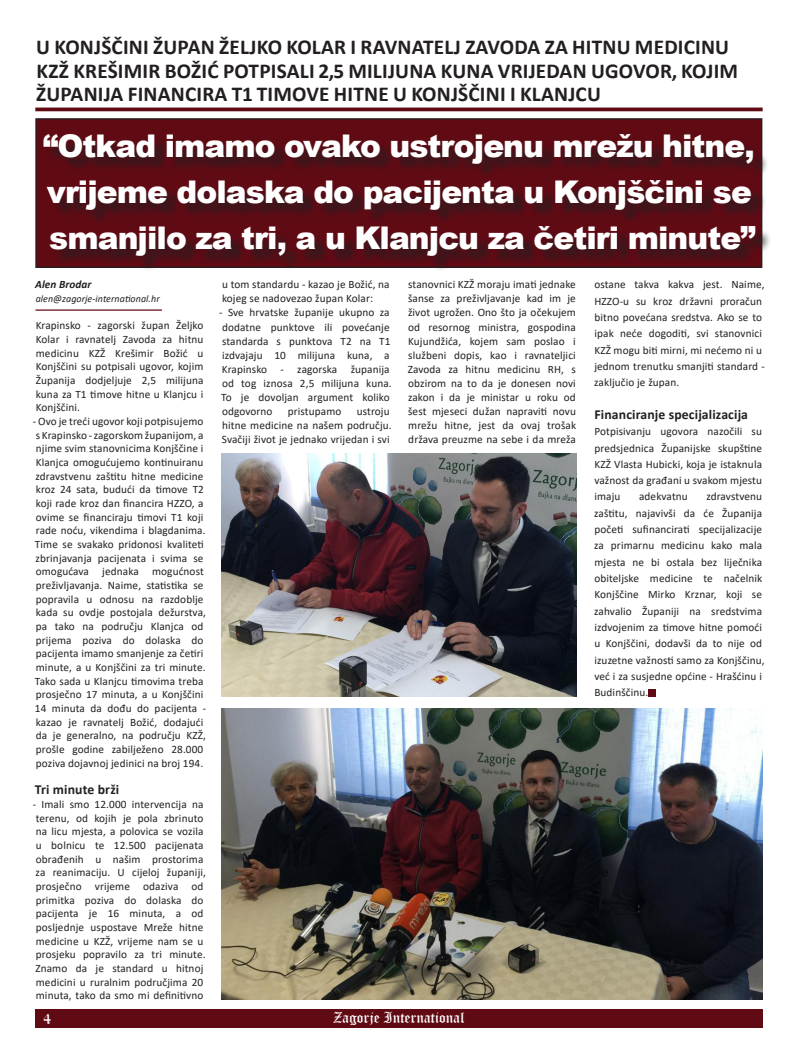
<style>
.page{position:relative;width:798px;height:1063px;background:#fff}
.page>*{position:absolute;margin:0;border:0;box-sizing:border-box;transform-origin:0 0}
.t1{font:900 31.25px/46.2px "Arial";letter-spacing:-.03em;color:#fff}
.t2{font:700 21.25px/23.8px "Calibri";letter-spacing:.01em;color:#231f20}
.t3{font:15px "Old English Text";color:#fff}
.t4{font:700 13.75px "Calibri";letter-spacing:.01em;color:#231f20}
.t5{font:11.25px/13.6px "Calibri";letter-spacing:.01em;color:#231f20}
.t6{font:italic 700 11.25px "Calibri";letter-spacing:.005em;color:#231f20}
.t7{font:italic 10px "Calibri";letter-spacing:.005em;color:#231f20}
</style>
<div class="page">
<div style="left:35px;top:1009px;width:727px;height:19px;background:#600a14"></div>
<div style="left:36px;top:119px;width:725px;height:148px;background:#600a14"></div>
<div style="left:46px;top:136px;width:725px;height:136px;background:#231f20;opacity:.75"></div>
<hr style="left:35px;top:309px;width:127px;height:2px;background:#600a14">
<hr style="left:35px;top:108px;width:727px;height:3px;background:#600a14">
<div style="left:648px;top:689px;width:7px;height:7px;background:#600a14"></div>
<img style="left:221px;top:454px;width:355px;height:242px">
<img style="left:221px;top:709px;width:540px;height:290px">
<p class="t2" style="left:36px;top:35px;width:703px">U KONJŠČINI ŽUPAN ŽELJKO KOLAR I RAVNATELJ ZAVODA ZA HITNU MEDICINU<br>KZŽ KREŠIMIR BOŽIĆ POTPISALI 2,5 MILIJUNA KUNA VRIJEDAN UGOVOR, KOJIM<br>ŽUPANIJA FINANCIRA T1 TIMOVE HITNE U KONJŠČINI I KLANJCU</p>
<p class="t1" style="left:43px;top:122px;width:714px">“Otkad imamo ovako ustrojenu mrežu hitne, vrijeme dolaska do pacijenta u Konjščini se smanjilo za tri, a u Klanjcu za četiri minute”</p>
<p class="t6" style="left:35px;top:277px;width:58px">Alen Brodar</p>
<p class="t7" style="left:36px;top:292px;width:125px">alen@zagorje-international.hr</p>
<p class="t5" style="left:36px;top:319px;width:169px;text-align:justify">Krapinsko - zagorski župan Željko Kolar i ravnatelj Zavoda za hitnu medicinu KZŽ Krešimir Božić u Konjščini su potpisali ugovor, kojim Županija dodjeljuje 2,5 milijuna kuna za T1 timove hitne u Klanjcu i Konjščini.</p>
<p class="t5" style="left:33px;top:414px;width:175px">- Ovo je treći ugovor koji potpisujemo s Krapinsko - zagorskom županijom, a njime svim stanovnicima Konjščine i Klanjca omogućujemo kontinuiranu zdravstvenu zaštitu hitne medicine kroz 24 sata, budući da timove T2 koji rade kroz dan financira HZZO, a ovime se financiraju timovi T1 koji rade noću, vikendima i blagdanima.<br>Time se svakako pridonosi kvaliteti zbrinjavanja pacijenata i svima se omogućava jednaka mogućnost preživljavanja. Naime, statistika se popravila u odnosu na razdoblje kada su ovdje postojala dežurstva, pa tako na području Klanjca od prijema poziva do dolaska do pacijenta imamo smanjenje za četiri minute, a u Konjščini za tri minute.<br>Tako sada u Klanjcu timovima treba prosječno 17 minuta, a u Konjščini 14 minuta da dođu do pacijenta - kazao je ravnatelj Božić, dodajući da je generalno, na području KZŽ, prošle godine zabilježeno 28.000 poziva dojavnoj jedinici na broj 194.</p>
<p class="t4" style="left:35px;top:780px;width:86px">Tri minute brži</p>
<p class="t5" style="left:33px;top:797px;width:175px">- Imali smo 12.000 intervencija na terenu, od kojih je pola zbrinuto na licu mjesta, a polovica se vozila u bolnicu te 12.500 pacijenata obrađenih u našim prostorima za reanimaciju. U cijeloj županiji, prosječno vrijeme odaziva od primitka poziva do dolaska do pacijenta je 16 minuta, a od posljednje uspostave Mreže hitne medicine u KZŽ, vrijeme nam se u prosjeku popravilo za tri minute.<br>Znamo da je standard u hitnoj medicini u ruralnim područjima 20 minuta, tako da smo mi definitivno</p>
<p class="t5" style="left:407px;top:277px;width:170px;line-height:14px;text-align:justify">stanovnici KZŽ moraju imati jednake šanse za preživljavanje kad im je život ugrožen. Ono što ja očekujem od resornog ministra, gospodina Kujundžića, kojem sam poslao i službeni dopis, kao i ravnateljici Zavoda za hitnu medicinu RH, s obzirom na to da je donesen novi zakon i da je ministar u roku od šest mjeseci dužan napraviti novu mrežu hitne, jest da ovaj trošak država preuzme na sebe i da mreža</p>
<p class="t5" style="left:594px;top:276px;width:172px;line-height:16.4px">ostane takva kakva jest. Naime,<br>HZZO-u su kroz državni proračun bitno povećana sredstva. Ako se to ipak neće dogoditi, svi stanovnici<br>KZŽ mogu biti mirni, mi nećemo ni u jednom trenutku smanjiti standard - zaključio je župan.</p>
<p class="t5" style="left:222px;top:277px;width:169px;line-height:14px">u tom standardu - kazao je Božić, na kojeg se nadovezao župan Kolar:</p>
<p class="t5" style="left:219px;top:305px;width:174px;line-height:14px">- Sve hrvatske županije ukupno za dodatne punktove ili povećanje standarda s punktova T2 na T1 izdvajaju 10 milijuna kuna, a<br>Krapinsko - zagorska županija od tog iznosa 2,5 milijuna kuna.<br>To je dovoljan argument koliko odgovorno</p>
<p class="t5" style="left:222px;top:404px;width:171px;line-height:14px;text-indent:135px">ustroju hitne medicine na našem području.<br>Svačiji život je jednako vrijedan i svi</p>
<p class="t5" style="left:288px;top:404px;width:55px">pristupamo</p>
<p class="t4" style="left:594px;top:405px;width:155px">Financiranje specijalizacija</p>
<p class="t5" style="left:594px;top:423px;width:169px;line-height:16.4px;text-align:justify">Potpisivanju ugovora nazočili su predsjednica Županijske skupštine KZŽ Vlasta Hubicki, koja je istaknula važnost da građani u svakom mjestu imaju</p>
<p class="t5" style="left:639px;top:490px;width:50px">adekvatnu</p>
<p class="t5" style="left:594px;top:488px;width:172px;line-height:16.4px;text-indent:112px">zdravstvenu zaštitu, najavivši da će Županija početi sufinancirati specijalizacije za primarnu medicinu kako mala mjesta ne bi ostala bez liječnika obiteljske medicine te načelnik<br>Konjščine Mirko Krznar, koji se zahvalio Županiji na sredstvima izdvojenim za timove hitne pomoći u Konjščini, dodavši da to nije od izuzetne važnosti samo za Konjščinu, već i za susjedne općine - Hrašćinu i<br>Budinščinu.</p>
<h3 class="t3" style="left:43px;top:1009px;width:9px">4</h3>
<h3 class="t3" style="left:333px;top:1008px;width:133px">Zagorje International</h3>
</div>
